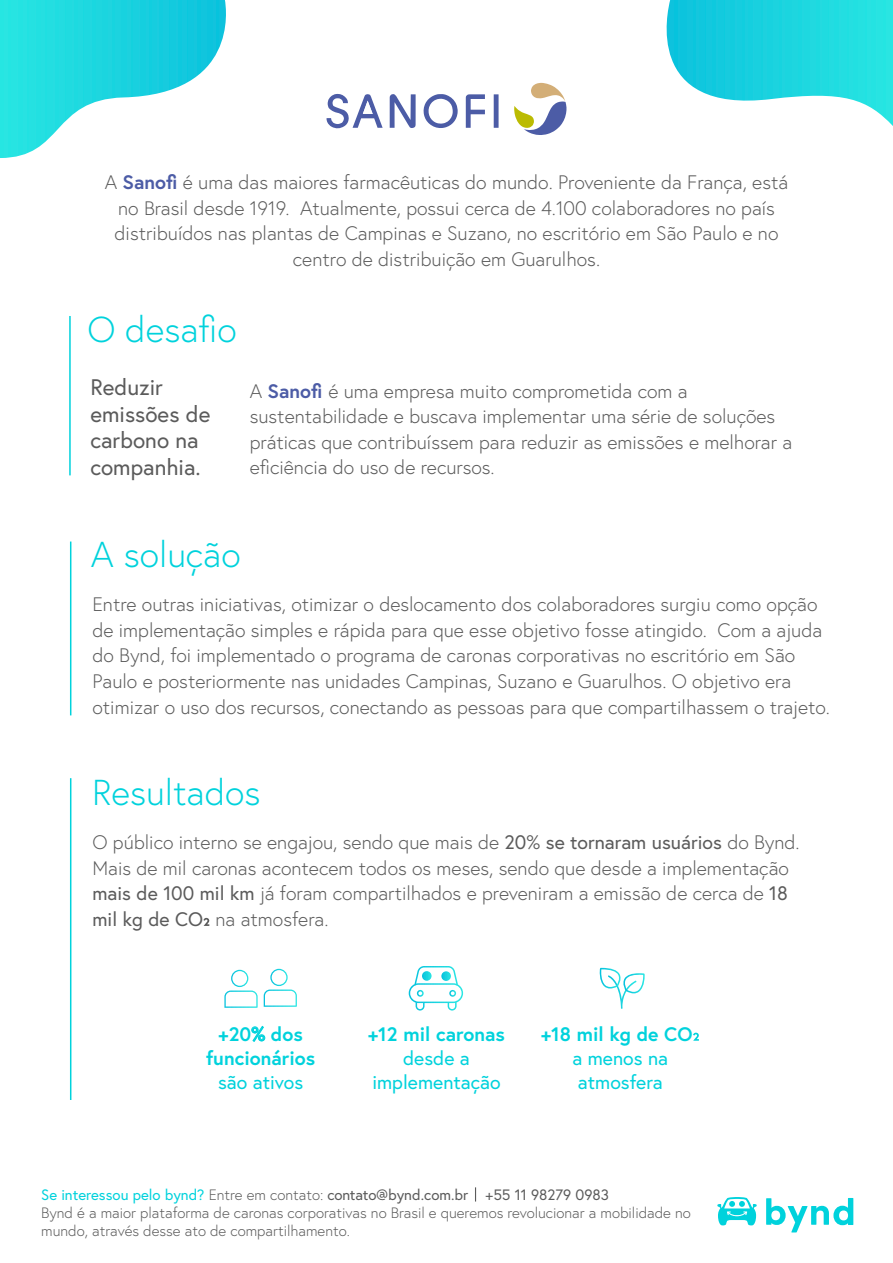
<style>
.page{position:relative;width:893px;height:1263px;background:#fff}
.page>*{position:absolute;margin:0;border:0;box-sizing:border-box;transform-origin:0 0}
.t1{font:300 36px "Europa";color:#00d2dc}
.t2{font:22.5px/26.5px "Europa";color:#5b5b5b}
.t3{font:300 19.5px/25.5px "Europa";color:#5b5b5b}
.t4{font:19.5px/24px "Europa";color:#00d2dc;text-align:center}
.t5{font:700 19.5px/24px "Europa";color:#00d2dc;text-align:center}
.t6{font:300 15px/18px "Europa";color:#5b5b5b}
.s1{font-weight:700;color:#4c5ca6}
.s2{font-weight:400}
.s3{font-weight:400;color:#00d2dc}
</style>
<div class="page">
<svg style="left:717px;top:1197px;width:40px;height:29px"></svg>
<svg style="left:766px;top:1198px;width:87px;height:34px"></svg>
<svg style="left:666px;top:0;width:227px;height:126px"></svg>
<svg style="left:0;top:0;width:226px;height:158px"></svg>
<hr style="left:69px;top:316px;width:2px;height:159px;background:#00d2dc">
<hr style="left:70px;top:541px;width:1px;height:174px;background:#00d2dc">
<svg style="left:203px;top:918px;width:6px;height:8px"></svg>
<hr style="left:70px;top:778px;width:1px;height:322px;background:#00d2dc">
<svg style="left:251px;top:1026px;width:14px;height:16px"></svg>
<svg style="left:224px;top:970px;width:34px;height:38px"></svg>
<svg style="left:264px;top:969px;width:33px;height:38px"></svg>
<svg style="left:693px;top:1033px;width:6px;height:8px"></svg>
<svg style="left:599px;top:968px;width:46px;height:41px"></svg>
<svg style="left:475px;top:1187px;width:1px;height:14px"></svg>
<svg style="left:390px;top:94px;width:26px;height:34px"></svg>
<svg style="left:423px;top:94px;width:35px;height:34px"></svg>
<svg style="left:466px;top:94px;width:19px;height:34px"></svg>
<svg style="left:494px;top:94px;width:5px;height:34px"></svg>
<svg style="left:514px;top:83px;width:52px;height:52px"></svg>
<svg style="left:326px;top:94px;width:57px;height:35px"></svg>
<svg style="left:409px;top:966px;width:54px;height:44px"></svg>
<p class="t3" style="left:105px;top:170px;width:685px;text-align:center">A <span class="s1">Sanofi</span> é uma das maiores farmacêuticas do mundo. Proveniente da França, está no Brasil desde 1919. Atualmente, possui cerca de 4.100 colaboradores no país distribuídos nas plantas de Campinas e Suzano, no escritório em São Paulo e no centro de distribuição em Guarulhos.</p>
<h1 class="t1" style="left:87px;top:307px;width:151px">O desafio</h1>
<p class="t2" style="left:90px;top:374px;width:122px">Reduzir emissões de carbono na companhia.</p>
<p class="t3" style="left:250px;top:378px;width:544px">A <span class="s1">Sanofi</span> é uma empresa muito comprometida com a sustentabilidade e buscava implementar uma série de soluções práticas que contribuíssem para reduzir as emissões e melhorar a eficiência do uso de recursos.</p>
<h1 class="t1" style="left:91px;top:532px;width:151px">A solução</h1>
<p class="t3" style="left:92px;top:592px;width:739px">Entre outras iniciativas, otimizar o deslocamento dos colaboradores surgiu como opção de implementação simples e rápida para que esse objetivo fosse atingido. Com a ajuda do Bynd, foi implementado o programa de caronas corporativas no escritório em São Paulo e posteriormente nas unidades Campinas, Suzano e Guarulhos. O objetivo era otimizar o uso dos recursos, conectando as pessoas para que compartilhassem o trajeto.</p>
<h1 class="t1" style="left:92px;top:770px;width:170px">Resultados</h1>
<p class="t3" style="left:92px;top:829px;width:709px">O público interno se engajou, sendo que mais de <span class="s2">20% se tornaram usuários</span> do Bynd.<br>Mais de mil caronas acontecem todos os meses, sendo que desde a implementação <span class="s2">mais de 100 mil km</span> já foram compartilhados e preveniram a emissão de cerca de <span class="s2">18 mil kg de CO</span> na atmosfera.</p>
<p class="t5" style="left:206px;top:1021px;width:111px">+20% dos funcionários</p>
<p class="t4" style="left:218px;top:1069px;width:87px">são ativos</p>
<p class="t5" style="left:368px;top:1021px;width:138px">+12 mil caronas</p>
<p class="t4" style="left:372px;top:1045px;width:130px">desde a implementação</p>
<p class="t5" style="left:541px;top:1021px;width:153px">+18 mil kg de CO</p>
<p class="t4" style="left:572px;top:1045px;width:97px;text-align:left">a menos na atmosfera</p>
<p class="t6" style="left:41px;top:1185px;width:651px"><span class="s3">Se interessou pelo bynd?</span> Entre em contato: <span class="s2">contato@bynd.com.br +55 11 98279 0983<br></span>Bynd é a maior plataforma de caronas corporativas no Brasil e queremos revolucionar a mobilidade no mundo, através desse ato de compartilhamento.</p>
</div>
